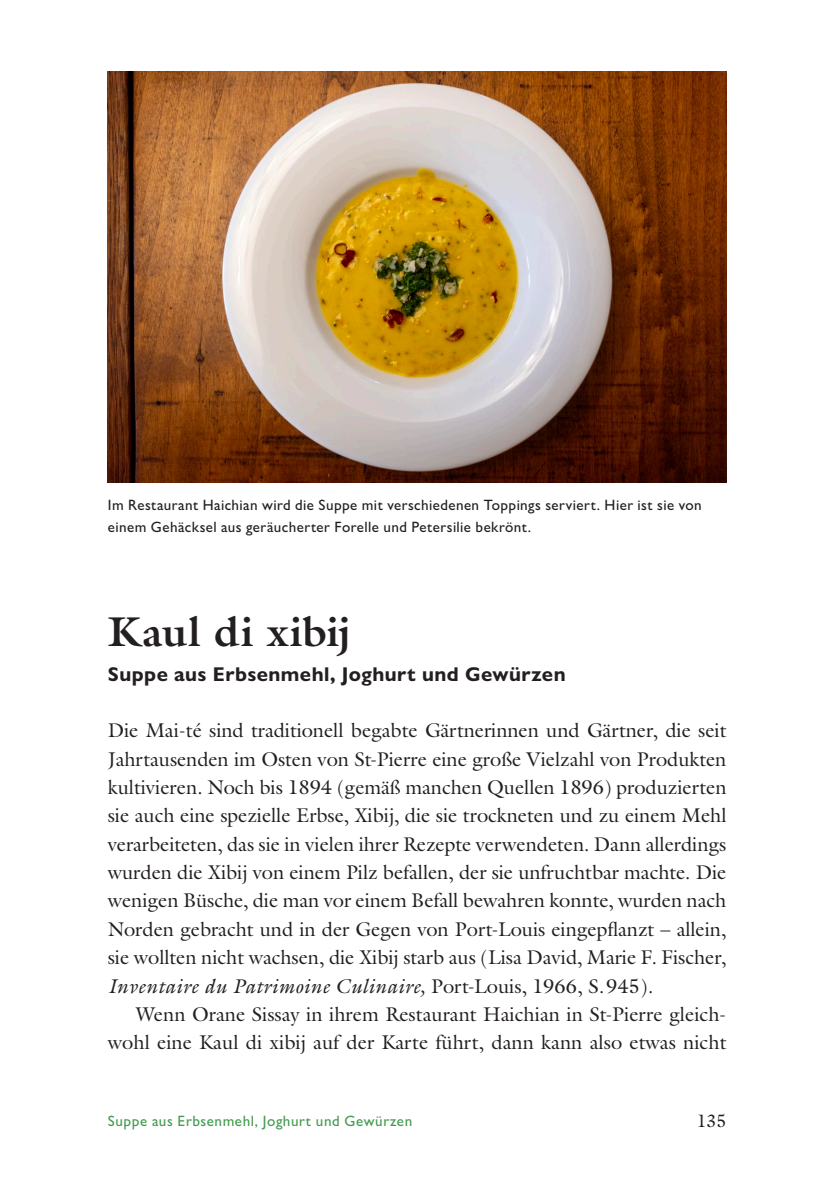
<style>
.page{position:relative;width:840px;height:1191px;background:#fff}
.page>*{position:absolute;margin:0;border:0;box-sizing:border-box;transform-origin:0 0}
.Titel{font:700 42px "Galliard Pro";letter-spacing:.01em;color:#231f20}
.Lauftext_stumpf{font:20px/28.4px "Galliard Pro";letter-spacing:-.005em;color:#231f20;text-align:justify}
.Lauftext{font:20px/28.4px "Galliard Pro";color:#231f20;text-align:right}
.Unterzeile{font:700 20px "Gill Sans Nova";letter-spacing:.025em;color:#231f20}
.t1{font:18px "Galliard Pro";color:#231f20}
.Bildlegende{font:500 15px/21.2px "Gill Sans Nova";letter-spacing:.025em;color:#231f20}
.t2{font:500 15px "Gill Sans Nova";letter-spacing:.035em;color:#449a50}
.s1{font-style:italic}
</style>
<div class="page">
<img style="left:108px;top:71px;width:618px;height:411px">
<p class="Bildlegende" style="left:108px;top:494px;width:595px">Im Restaurant Haichian wird die Suppe mit verschiedenen Toppings serviert. Hier ist sie von einem Gehäcksel aus geräucherter Forelle und Petersilie bekrönt.</p>
<p class="Titel" style="left:108px;top:604px;width:244px">Kaul di xibij</p>
<p class="Unterzeile" style="left:108px;top:661px;width:459px">Suppe aus Erbsenmehl, Joghurt und Gewürzen</p>
<p class="Lauftext_stumpf" style="left:108px;top:716px;width:620px">Die Mai-té sind traditionell begabte Gärtnerinnen und Gärtner, die seit Jahrtausenden im Osten von St-Pierre eine große Vielzahl von Produkten kultivieren. Noch bis 1894 (gemäß manchen Quellen 1896) produzierten sie auch eine spezielle Erbse, Xibij, die sie trockneten und zu einem Mehl verarbeiteten, das sie in vielen ihrer Rezepte verwendeten. Dann allerdings wurden die Xibij von einem Pilz befallen, der sie unfruchtbar machte. Die wenigen Büsche, die man vor einem Befall bewahren konnte, wurden nach Norden gebracht und in der Gegen von Port-Louis eingepflanzt – allein, sie wollten nicht wachsen, die Xibij starb aus (Lisa David, Marie F. Fischer, <span class="s1">Inventaire du Patrimoine Culinaire,</span> Port-Louis, 1966, S.945).</p>
<p class="Lauftext" style="left:108px;top:999px;width:619px">Wenn Orane Sissay in ihrem Restaurant Haichian in St-Pierre gleich&shy;wohl eine Kaul di xibij auf der Karte führt, dann kann also etwas nicht</p>
<p class="t2" style="left:108px;top:1111px;width:306px">Suppe aus Erbsenmehl, Joghurt und Gewürzen</p>
<p class="t1" style="left:696px;top:1108px;width:31px">135</p>
</div>
